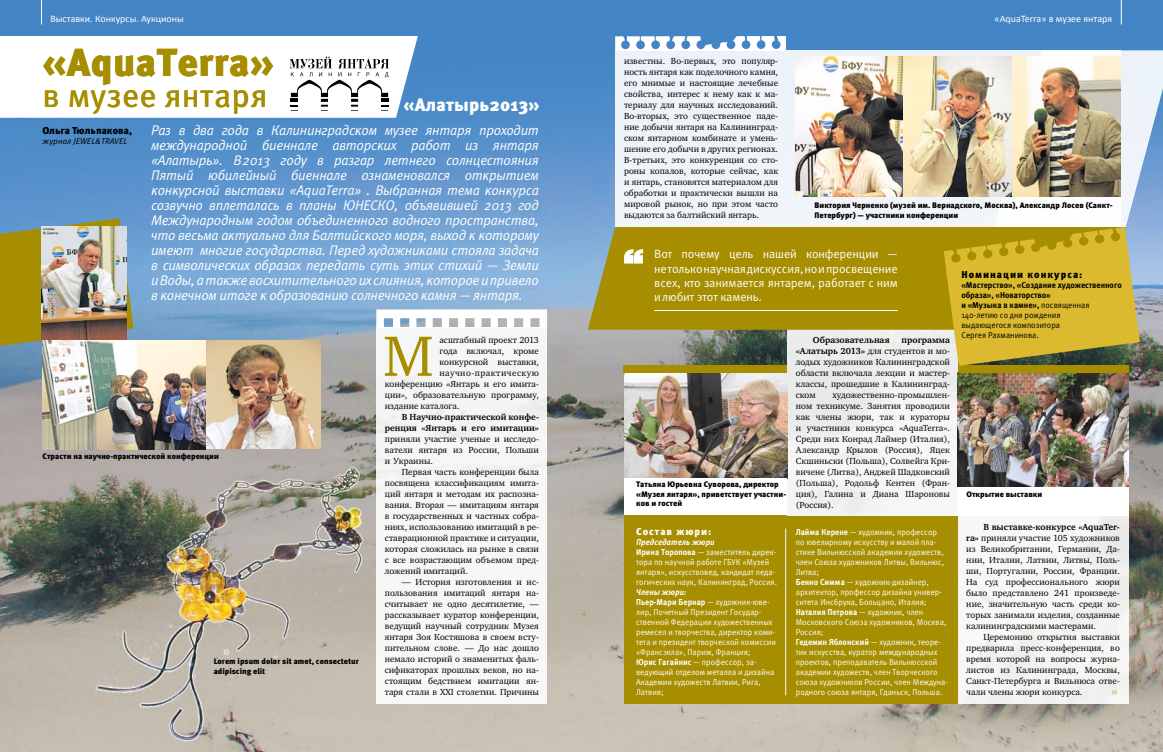
<style>
.page{position:relative;width:1163px;height:752px;background:#fff}
.page>*{position:absolute;margin:0;border:0;box-sizing:border-box;transform-origin:0 0}
.t1{font:58.2px "Charter C";color:#a68e00}
.t2{font:900 39px "Meta Pro";letter-spacing:.01em;color:#a68e00}
.t3{font:33px "Meta Pro";letter-spacing:.01em;color:#a68e00}
.t4{font:900 18px "Meta Pro";letter-spacing:.01em;color:#fff}
.t5{font:italic 14px/15px "Meta Pro";letter-spacing:-.02em;color:#fff;text-align:justify}
.t6{font:12px/14.4px "Meta Pro";letter-spacing:-.01em;color:#fff;text-align:justify}
.t7{font:10px "Calibri";color:#fff}
.t8{font:900 10px "Meta Pro";letter-spacing:.1em;color:#000}
.t9{font:900 10px "Meta Pro";color:#000}
.t10{font:900 10px "Meta Pro";letter-spacing:.1em;color:#fff}
.t11{font:9px/11px "Charter C";color:#000;text-align:justify}
.t12{font:700 9px/11px "Charter C";color:#000;text-align:right}
.t13{font:9px "Charter C";letter-spacing:.05em;color:#000}
.t14{font:700 9px "Charter C";color:#a68e00;scale:.25 1}
.t15{font:8.5px/10px "Meta Pro";color:#fff;scale:.95 1}
.t16{font:700 8.5px/10px "Meta Pro";color:#000;scale:.95 1}
.t17{font:italic 8.5px "Meta Pro";color:#000}
.t18{font:900 8px/9.6px "Meta Pro";color:#000}
.s1{font-weight:400}
.s2{font-weight:700}
.s3{font-weight:700;font-style:italic}
</style>
<div class="page">
<img style="left:0;top:0;width:1162px;height:751px">
<svg style="left:0;top:218px;width:133px;height:127px;background:#979238"></svg>
<svg style="left:376px;top:309px;width:171px;height:18px"></svg>
<svg style="left:615px;top:36px;width:170px;height:14px"></svg>
<div style="left:624px;top:515px;width:162px;height:188px;background:#a68e00"></div>
<div style="left:785px;top:515px;width:173px;height:188px;background:#a68e00"></div>
<div style="left:785px;top:50px;width:335px;height:177px;background:#f1f5fa"></div>
<div style="left:376px;top:327px;width:171px;height:376px;background:#f7f7f6"></div>
<div style="left:786px;top:307px;width:171px;height:208px;background:#f3f3f1"></div>
<div style="left:958px;top:508px;width:170px;height:195px;background:#f7f6f5"></div>
<div style="left:615px;top:50px;width:170px;height:180px;background:#edf3f9"></div>
<div style="left:587px;top:227px;width:356px;height:102px;background:#a68e00"></div>
<hr style="left:785px;top:528px;width:1px;height:166px;background:#fff">
<img style="left:42px;top:227px;width:84px;height:113px">
<img style="left:43px;top:340px;width:277px;height:109px">
<img style="left:624px;top:372px;width:163px;height:106px">
<img style="left:957px;top:372px;width:171px;height:114px">
<img style="left:795px;top:57px;width:148px;height:140px">
<hr style="left:654px;top:310px;width:243px;height:1px;background:#fff">
<svg style="left:624px;top:249px;width:19px;height:14px"></svg>
<div style="left:624px;top:478px;width:162px;height:37px;background:#fff"></div>
<div style="left:957px;top:486px;width:171px;height:29px;background:#fff"></div>
<div style="left:623px;top:365px;width:163px;height:7px;background:#a68e00"></div>
<div style="left:958px;top:365px;width:170px;height:7px;background:#a68e00"></div>
<img style="left:943px;top:50px;width:219px;height:315px">
<svg style="left:0;top:0;width:418px;height:118px"></svg>
<svg style="left:1120px;top:0;width:1px;height:25px"></svg>
<p class="t7" style="left:50px;top:12px;width:135px">Выставки. Конкурсы. Аукционы</p>
<p class="t7" style="left:994px;top:12px;width:119px">«AquaTerra» в музее янтаря</p>
<h2 class="t2" style="left:43px;top:38px;width:233px">«AquaTerra»</h2>
<h3 class="t3" style="left:43px;top:74px;width:226px">в музее янтаря</h3>
<h3 class="t4" style="left:403px;top:93px;width:137px">«Алатырь2013»</h3>
<p class="t9" style="left:43px;top:124px;width:91px">Ольга Тюльпакова,</p>
<p class="t17" style="left:43px;top:135px;width:86px">журнал JEWEL&amp;TRAVEL</p>
<p class="t5" style="left:151px;top:123px;width:389px">Раз в два года в Калининградском музее янтаря проходит международной биеннале авторских работ из янтаря «Алатырь». В2013 году в разгар летнего солнцестояния Пятый юбилейный биеннале ознаменовался открытием конкурсной выставки «AquaTerra» . Выбранная тема конкурса созвучно вплеталась в планы ЮНЕСКО, объявившей 2013 год Международным годом объединенного водного пространства, что весьма актуально для Балтийского моря, выход к которому имеют многие государства. Перед художниками стояла задача в символических образах передать суть этих стихий — Земли иВоды, а также восхитительного их слияния, которое ипривело в конечном итоге к образованию солнечного камня — янтаря.</p>
<p class="t18" style="left:43px;top:451px;width:178px">Страсти на научно-практической конференции</p>
<p class="t18" style="left:214px;top:656px;width:147px">Lorem ipsum dolor sit amet, consectetur adipiscing elit</p>
<h1 class="t1" style="left:383px;top:324px;width:52px">М</h1>
<p class="t11" style="left:439px;top:334px;width:101px">асштабный проект 2013</p>
<p class="t11" style="left:439px;top:345px;width:101px">года включал, кроме</p>
<p class="t11" style="left:439px;top:356px;width:101px">конкурсной выставки,</p>
<p class="t13" style="left:439px;top:367px;width:101px">научно-практическую</p>
<p class="t11" style="left:385px;top:378px;width:155px">конференцию «Янтарь и его имита-</p>
<p class="t11" style="left:385px;top:389px;width:156px">ции», образовательную программу,</p>
<p class="t11" style="left:385px;top:400px;width:76px">издание каталога.</p>
<p class="t12" style="left:385px;top:411px;width:156px">В Научно-практической конфе&shy;ренция «Янтарь и его имитации»</p>
<p class="t11" style="left:385px;top:433px;width:156px">приняли участие ученые и исследо&shy;ватели янтаря из России, Польши и Украины.</p>
<p class="t11" style="left:385px;top:466px;width:156px;text-indent:17px">Первая часть конференции была посвящена классификациям имита&shy;ций янтаря и методам их распозна&shy;вания. Вторая — имитациям янтаря в государственных и частных собра&shy;ниях, использованию имитаций в ре&shy;ставрационной практике и ситуации, которая сложилась на рынке в связи с все возрастающим объемом пред&shy;ложений имитаций.</p>
<p class="t11" style="left:385px;top:576px;width:156px;text-indent:17px">— История изготовления и ис&shy;пользования имитаций янтаря на&shy;считывает не одно десятилетие, — рассказывает куратор конференции, ведущий научный сотрудник Музея янтаря Зоя Костяшова в своем всту&shy;пительном слове. — До нас дошло немало историй о знаменитых фаль&shy;сификаторах прошлых веков, но на&shy;стоящим бедствием имитации ян&shy;таря стали в XXI столетии. Причины</p>
<p class="t11" style="left:624px;top:55px;width:156px">известны. Во-первых, это популяр&shy;ность янтаря как поделочного камня, его мнимые и настоящие лечебные свойства, интерес к нему как к ма&shy;териалу для научных исследований.<br>Во-вторых, это существенное паде&shy;ние добычи янтаря на Калининград&shy;ском янтарном комбинате и умень&shy;шение его добычи в других регионах.<br>В-третьих, это конкуренция со сто&shy;роны копалов, которые сейчас, как и янтарь, становятся материалом для обработки и практически вышли на мировой рынок, но при этом часто выдаются за балтийский янтарь.</p>
<p class="t18" style="left:814px;top:200px;width:300px">Виктория Черненко (музей им. Вернадского, Москва), Александр Лосев (Санкт-<br>Петербург) — участники конференции</p>
<h3 class="t6" style="left:654px;top:247px;width:245px">Вот почему цель нашей конференции — не только научная дискуссия, но ипросвещение всех, кто занимается янтарем, работает с ним илюбит этот камень.</h3>
<p class="t8" style="left:961px;top:268px;width:123px">Номинации конкурса:</p>
<p class="t16" style="left:961px;top:280px;width:170px">«Мастерство», «Создание художественного образа», «Новаторство»<br>и «Музыка в камне», <span class="s1">посвященная<br>140-летию со дня рождения<br>выдающегося композитора<br>Сергея Рахманинова.</span></p>
<p class="t12" style="left:812px;top:334px;width:78px">Образовательная</p>
<p class="t11" style="left:795px;top:334px;width:156px;text-indent:106px"><span class="s2">программа «Алатырь 2013»</span> для студентов и мо&shy;лодых художников Калининградской области включала лекции и мастер&shy;классы, прошедшие в Калининград&shy;ском</p>
<p class="t11" style="left:795px;top:389px;width:156px;text-indent:36px">художественно-промышлен&shy;ном техникуме. Занятия проводили как члены жюри, так и кураторы и участники конкурса «AquaTerra».<br>Среди них Конрад Лаймер (Италия), Александр Крылов (Россия), Яцек Скшиньски (Польша), Солвейга Кри&shy;вичене (Литва), Анджей Шадковский (Польша), Родольф Кентен (Фран&shy;ция), Галина и Диана Шароновы (Россия).</p>
<p class="t18" style="left:636px;top:479px;width:152px">Татьяна Юрьевна Суворова, директор «Музея янтаря», приветствует участни&shy;ков и гостей</p>
<p class="t18" style="left:966px;top:489px;width:77px">Открытие выставки</p>
<p class="t10" style="left:636px;top:524px;width:77px">Состав жюри:</p>
<p class="t15" style="left:636px;top:537px;width:150px"><span class="s3">Председатель жюри<br></span><span class="s2">Ирина Торопова</span> — заместитель дирек&shy;тора по научной работе ГБУК «Музей янтаря», искусствовед, кандидат педа&shy;гогических наук, Калининград, Россия.</p>
<p class="t15" style="left:636px;top:587px;width:149px"><span class="s3">Члены жюри:<br></span><span class="s2">Пьер-Мари Бернар</span> — художник-юве&shy;лир, Почетный Президент Государ&shy;ственной Федерации художественных ремесел и творчества, директор коми&shy;тета и президент творческой комиссии «Франсэкла», Париж, Франция;<br><span class="s2">Юрис Гагайнис</span> — профессор, за&shy;ведующий отделом металла и дизайна<br>Академии художеств Латвии, Рига,<br>Латвия;</p>
<p class="t15" style="left:795px;top:527px;width:162px"><span class="s2">Лайма Керене</span> — художник, профессор<br>по ювелирному искусству и малой пла&shy;стике Вильнюсской академии художеств, член Союза художников Литвы, Вильнюс, Литва;<br><span class="s2">Бенно Симма</span> — художник-дизайнер, архитектор, профессор дизайна универ&shy;ситета Инсбрука, Больцано, Италия; <span class="s2">Наталия Петрова</span> — художник, член Московского Союза художников, Москва, Россия;<br><span class="s2">Гедемин Яблонский</span> — художник, теоре&shy;тик искусства, куратор международных проектов, преподаватель Вильнюсской академии художеств, член Творческого союза художников России, член Междуна&shy;родного союза янтаря, Гданьск, Польша.</p>
<p class="t11" style="left:966px;top:521px;width:155px;text-indent:17px"><span class="s2">В выставке-конкурсе «AquaTer&shy;ra»</span> приняли участие 105 художников из Великобритании, Германии, Да&shy;нии, Италии, Латвии, Литвы, Поль&shy;ши, Португалии, России, Франции.<br>На суд профессионального жюри было представлено 241 произведе&shy;ние, значительную часть среди ко&shy;торых занимали изделия, созданные калининградскими мастерами.</p>
<p class="t11" style="left:966px;top:631px;width:155px;text-indent:17px">Церемонию открытия выставки предварила пресс-конференция, во время которой на вопросы журна&shy;листов из Калининграда, Москвы, Санкт-Петербурга и Вильнюса отве&shy;чали члены жюри конкурса.</p>
<p class="t14" style="left:1111px;top:686px;width:23px">&gt; &gt; &gt;</p>
</div>
